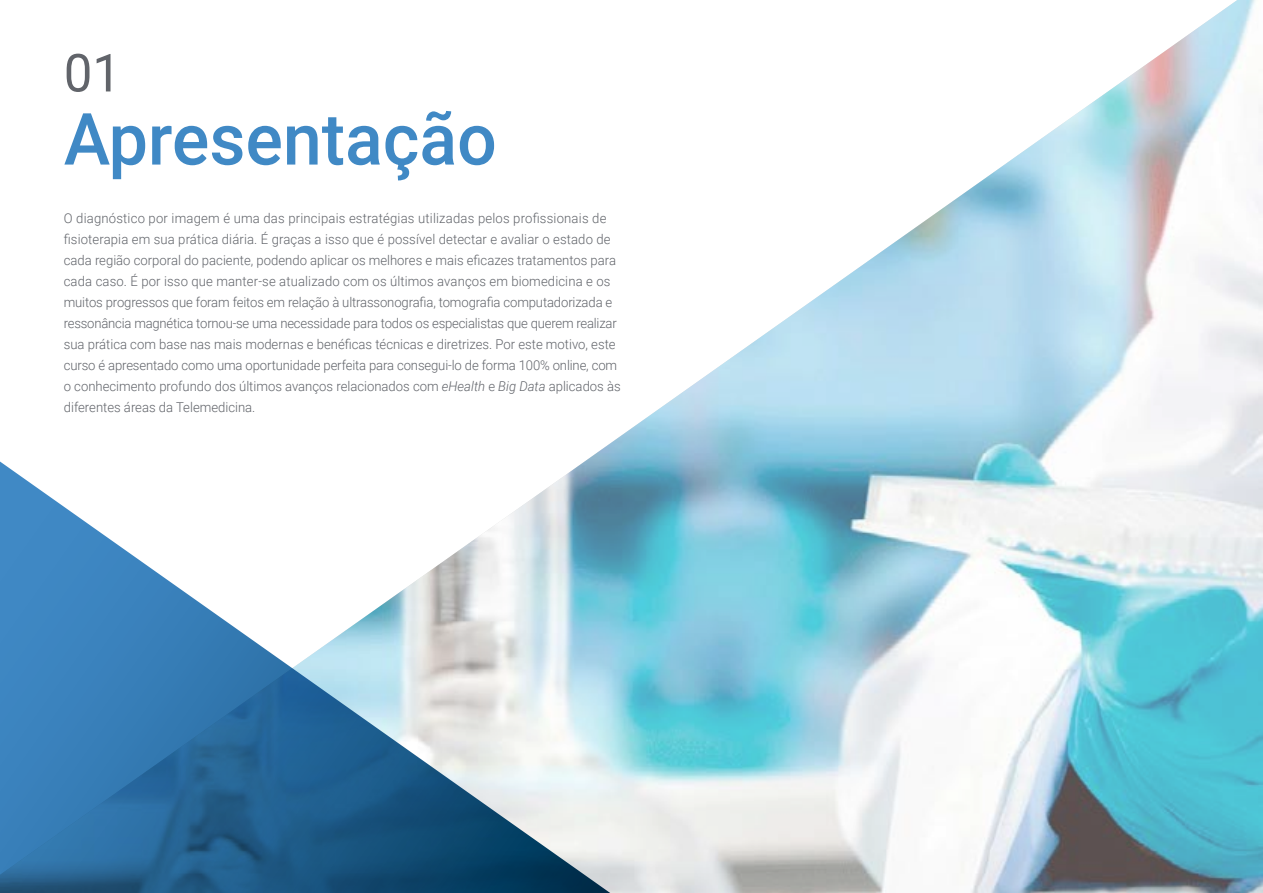
<style>
.page{position:relative;width:1263px;height:893px;background:#fff}
.page>*{position:absolute;margin:0;border:0;box-sizing:border-box;transform-origin:0 0}
.t1{font:500 72px "Roboto";color:#4089c5}
.t2{font:52.5px "Roboto";color:#61646a}
.t3{font:300 13.5px/21px "Roboto";color:#61646a}
.s1{font-style:italic}
</style>
<div class="page">
<img style="left:607px;top:0;width:656px;height:893px">
<svg style="left:0;top:446px;width:640px;height:447px"></svg>
<h2 class="t2" style="left:64px;top:36px;width:59px">01</h2>
<h1 class="t1" style="left:64px;top:89px;width:435px">Apresentação</h1>
<p class="t3" style="left:64px;top:207px;width:558px">O diagnóstico por imagem é uma das principais estratégias utilizadas pelos profissionais de fisioterapia em sua prática diária. É graças a isso que é possível detectar e avaliar o estado de cada região corporal do paciente, podendo aplicar os melhores e mais eficazes tratamentos para cada caso. É por isso que manter-se atualizado com os últimos avanços em biomedicina e os muitos progressos que foram feitos em relação à ultrassonografia, tomografia computadorizada e ressonância magnética tornou-se uma necessidade para todos os especialistas que querem realizar sua prática com base nas mais modernas e benéficas técnicas e diretrizes. Por este motivo, este curso é apresentado como uma oportunidade perfeita para consegui-lo de forma 100% online, com o conhecimento profundo dos últimos avanços relacionados com <span class="s1">eHealth</span> e <span class="s1">Big Data</span> aplicados às diferentes áreas da Telemedicina.</p>
</div>
